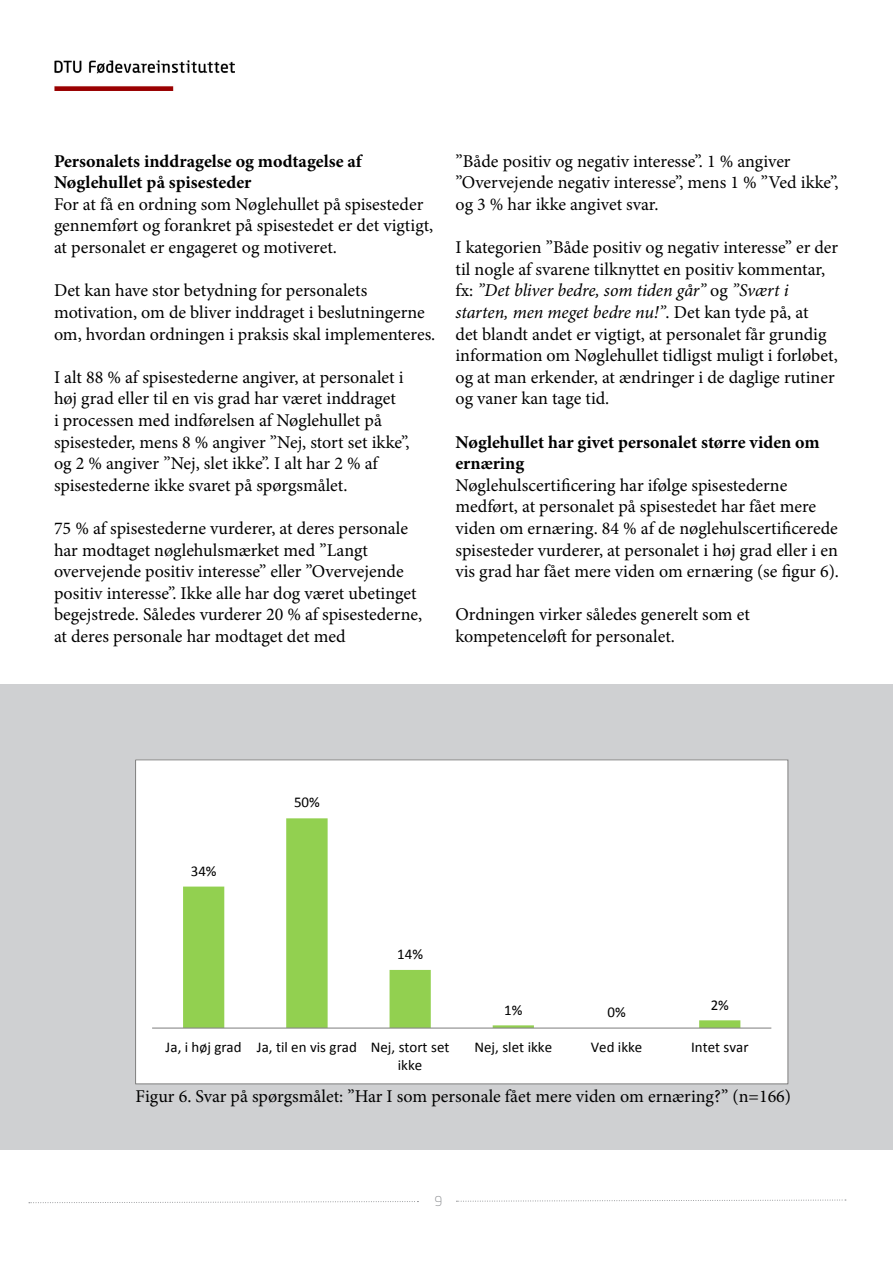
<style>
.page{position:relative;width:893px;height:1263px;background:#fff}
.page>*{position:absolute;margin:0;border:0;box-sizing:border-box;transform-origin:0 0}
.t1{font:18px/21.6px "Minion Pro";color:#000}
.t2{font:700 18px/21.6px "Minion Pro";color:#000}
.t3{font:15px/18.3px "Calibri";color:#000}
.t4{font:300 13.5px "Neo Sans Std";color:#888a8d}
.s1{font-style:italic}
</style>
<div class="page">
<svg style="left:29px;top:1201px;width:389px;height:2px"></svg>
<svg style="left:456px;top:1199px;width:390px;height:3px"></svg>
<img style="left:54px;top:61px;width:180px;height:30px">
<div style="left:0;top:685px;width:893px;height:465px;background:#cfd0d2"></div>
<div style="left:136px;top:760px;width:652px;height:324px;background:#fff"></div>
<svg style="left:183px;top:818px;width:557px;height:209px"></svg>
<hr style="left:152px;top:1027px;width:619px;height:1px;background:#868686">
<p class="t2" style="left:54px;top:150px;width:309px">Personalets inddragelse og modtagelse af<br>Nøglehullet på spisesteder</p>
<p class="t1" style="left:54px;top:193px;width:381px">For at få en ordning som Nøglehullet på spisesteder gennemført og forankret på spisestedet er det vigtigt, at personalet er engageret og motiveret.</p>
<p class="t1" style="left:54px;top:280px;width:383px">Det kan have stor betydning for personalets motivation, om de bliver inddraget i beslutningerne om, hvordan ordningen i praksis skal implementeres.</p>
<p class="t1" style="left:54px;top:366px;width:357px">I alt 88 % af spisestederne angiver, at personalet i høj grad eller til en vis grad har været inddraget<br>i processen med indførelsen af Nøglehullet på spisesteder, mens 8 % angiver ”Nej, stort set ikke”, og 2 % angiver ”Nej, slet ikke”. I alt har 2 % af spisestederne ikke svaret på spørgsmålet.</p>
<p class="t1" style="left:54px;top:517px;width:370px">75 % af spisestederne vurderer, at deres personale har modtaget nøglehulsmærket med ”Langt overvejende positiv interesse” eller ”Overvejende positiv interesse”. Ikke alle har dog været ubetinget begejstrede. Således vurderer 20 % af spisestederne, at deres personale har modtaget det med</p>
<p class="t1" style="left:455px;top:150px;width:385px">”Både positiv og negativ interesse”. 1 % angiver ”Overvejende negativ interesse”, mens 1 % ”Ved ikke”, og 3 % har ikke angivet svar.</p>
<p class="t1" style="left:455px;top:237px;width:384px">I kategorien ”Både positiv og negativ interesse” er der til nogle af svarene tilknyttet en positiv kommentar, fx: <span class="s1">”Det bliver bedre, som tiden går”</span> og <span class="s1">”Svært i starten, men meget bedre nu!”</span>. Det kan tyde på, at<br>det blandt andet er vigtigt, at personalet får grundig information om Nøglehullet tidligst muligt i forløbet, og at man erkender, at ændringer i de daglige rutiner og vaner kan tage tid.</p>
<p class="t2" style="left:455px;top:431px;width:366px">Nøglehullet har givet personalet større viden om ernæring</p>
<p class="t1" style="left:455px;top:474px;width:385px">Nøglehulscertificering har ifølge spisestederne medført, at personalet på spisestedet har fået mere viden om ernæring. 84 % af de nøglehulscertificerede spisesteder vurderer, at personalet i høj grad eller i en vis grad har fået mere viden om ernæring (se figur 6).</p>
<p class="t1" style="left:455px;top:604px;width:296px">Ordningen virker således generelt som et kompetenceløft for personalet.</p>
<p class="t3" style="left:191px;top:861px;width:27px">34%</p>
<p class="t3" style="left:294px;top:793px;width:27px">50%</p>
<p class="t3" style="left:397px;top:945px;width:27px">14%</p>
<p class="t3" style="left:504px;top:1000px;width:20px">1%</p>
<p class="t3" style="left:607px;top:1003px;width:20px">0%</p>
<p class="t3" style="left:711px;top:995px;width:20px">2%</p>
<p class="t3" style="left:398px;top:1037px;width:53px;text-indent:-232px">Ja, i høj grad Ja, til en vis grad Nej, stort set ikke</p>
<p class="t3" style="left:475px;top:1037px;width:79px">Nej, slet ikke</p>
<p class="t3" style="left:591px;top:1037px;width:53px">Ved ikke</p>
<p class="t3" style="left:691px;top:1037px;width:59px">Intet svar</p>
<p class="t1" style="left:136px;top:1086px;width:657px">Figur 6. Svar på spørgsmålet: ”Har I som personale fået mere viden om ernæring?” (n=166)</p>
<p class="t4" style="left:435px;top:1193px;width:9px">9</p>
</div>
